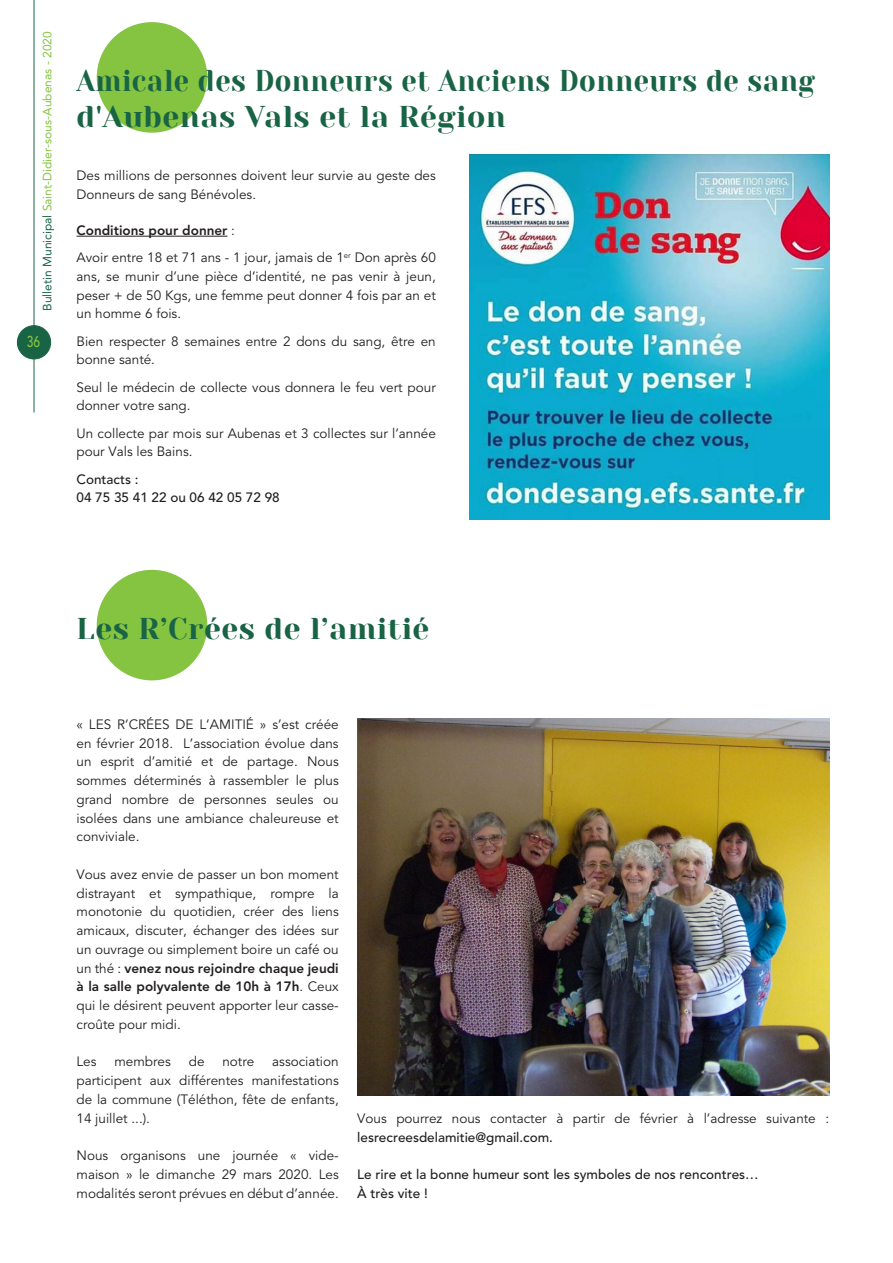
<style>
.page{position:relative;width:893px;height:1263px;background:#fff}
.page>*{position:absolute;margin:0;border:0;box-sizing:border-box;transform-origin:0 0}
.Titre_rubriques{font:30px "Yeseva One";letter-spacing:.02em;color:#196445}
.Titre_rubriques-2{font:30px "Yeseva One";letter-spacing:.02em;color:#196445;scale:.91 1}
.t1{font:500 15.6px "Avenir LT Std";color:#84c440;scale:.77 1}
.t2{font:13.5px/18.8px "Avenir LT Std";color:#231f20}
.t3{font:500 13.5px "Avenir LT Std";color:#231f20}
.t4{font:800 13.5px "Avenir LT Std";color:#231f20}
.t5{font:12px "Avenir LT Std";color:#84c440}
.s1{color:#196445}
.s2{font-weight:400}
.s3{font-weight:800}
.s4{font-weight:500}
</style>
<div class="page">
<hr style="left:34px;top:0;width:1px;height:412px;background:#196445">
<div style="left:17px;top:326px;width:34px;height:33px;background:#196445;border-radius:50%"></div>
<div style="left:17px;top:325px;width:34px;height:34px;border:1px solid #196445;border-radius:50%"></div>
<div style="left:97px;top:22px;width:110px;height:111px;background:#84c440;border-radius:50%"></div>
<hr style="left:77px;top:236px;width:150px;height:1px;background:#231f20">
<img style="left:470px;top:154px;width:359px;height:365px">
<div style="left:97px;top:570px;width:110px;height:110px;background:#84c440;border-radius:50%"></div>
<img style="left:357px;top:719px;width:472px;height:376px">
<p class="t5" style="left:40px;top:311px;width:281px;rotate:-90deg"><span class="s1">Bulletin Municipal</span> Saint-Didier-sous-Aubenas - 2020</p>
<p class="t1" style="left:27px;top:332px;width:19px">36</p>
<p class="Titre_rubriques-2" style="left:77px;top:63px;width:813px">Amicale des Donneurs et Anciens Donneurs de sang</p>
<p class="Titre_rubriques" style="left:77px;top:99px;width:431px">d'Aubenas Vals et la Région</p>
<p class="t2" style="left:77px;top:167px;width:361px">Des millions de personnes doivent leur survie au geste des<br>Donneurs de sang Bénévoles.</p>
<p class="t4" style="left:77px;top:222px;width:160px">Conditions pour donner <span class="s2">:</span></p>
<p class="t2" style="left:77px;top:248px;width:361px;text-align:justify">Avoir entre 18 et 71 ans - 1 jour, jamais de 1<sup>er</sup> Don après 60 ans, se munir d’une pièce d’identité, ne pas venir à jeun, peser + de 50 Kgs, une femme peut donner 4 fois par an et un homme 6 fois.</p>
<p class="t2" style="left:77px;top:332px;width:361px">Bien respecter 8 semaines entre 2 dons du sang, être en bonne santé.</p>
<p class="t2" style="left:77px;top:378px;width:361px">Seul le médecin de collecte vous donnera le feu vert pour donner votre sang.</p>
<p class="t2" style="left:77px;top:424px;width:361px">Un collecte par mois sur Aubenas et 3 collectes sur l’année pour Vals les Bains.</p>
<p class="t3" style="left:77px;top:471px;width:64px">Contacts :</p>
<p class="t3" style="left:77px;top:490px;width:205px">04 75 35 41 22 ou 06 42 05 72 98</p>
<p class="Titre_rubriques" style="left:77px;top:611px;width:354px">Les R’Crées de l’amitié</p>
<p class="t2" style="left:77px;top:715px;width:264px;text-align:justify">« LES R’CRÉES DE L’AMITIÉ » s’est créée en février 2018. L’association évolue dans un esprit d’amitié et de partage. Nous sommes déterminés à rassembler le plus grand nombre de personnes seules ou isolées dans une ambiance chaleureuse et conviviale.</p>
<p class="t2" style="left:77px;top:865px;width:264px;text-align:justify">Vous avez envie de passer un bon moment distrayant et sympathique, rompre la monotonie du quotidien, créer des liens amicaux, discuter, échanger des idées sur un ouvrage ou simplement boire un café ou un thé : <span class="s3">venez nous rejoindre chaque jeudi à la salle polyvalente de 10h à 17h</span>. Ceux qui le désirent peuvent apporter leur casse&shy;croûte pour midi.</p>
<p class="t2" style="left:77px;top:1053px;width:22px">Les</p>
<p class="t2" style="left:114px;top:1053px;width:58px">membres</p>
<p class="t2" style="left:189px;top:1053px;width:17px">de</p>
<p class="t2" style="left:222px;top:1053px;width:33px">notre</p>
<p class="t2" style="left:77px;top:1053px;width:264px;text-align:justify;text-indent:196px">association participent aux différentes manifestations de la commune (Téléthon, fête de enfants, 14 juillet ...).</p>
<p class="t2" style="left:77px;top:1146px;width:264px;text-align:justify">Nous organisons une journée « vide&shy;maison » le dimanche 29 mars 2020. Les modalités seront prévues en début d’année.</p>
<p class="t2" style="left:357px;top:1109px;width:473px">Vous pourrez nous contacter à partir de février à l’adresse suivante : <span class="s4">lesrecreesdelamitie@gmail.com.</span></p>
<p class="t3" style="left:357px;top:1166px;width:403px">Le rire et la bonne humeur sont les symboles de nos rencontres…</p>
<p class="t3" style="left:357px;top:1185px;width:72px">À très vite !</p>
</div>
